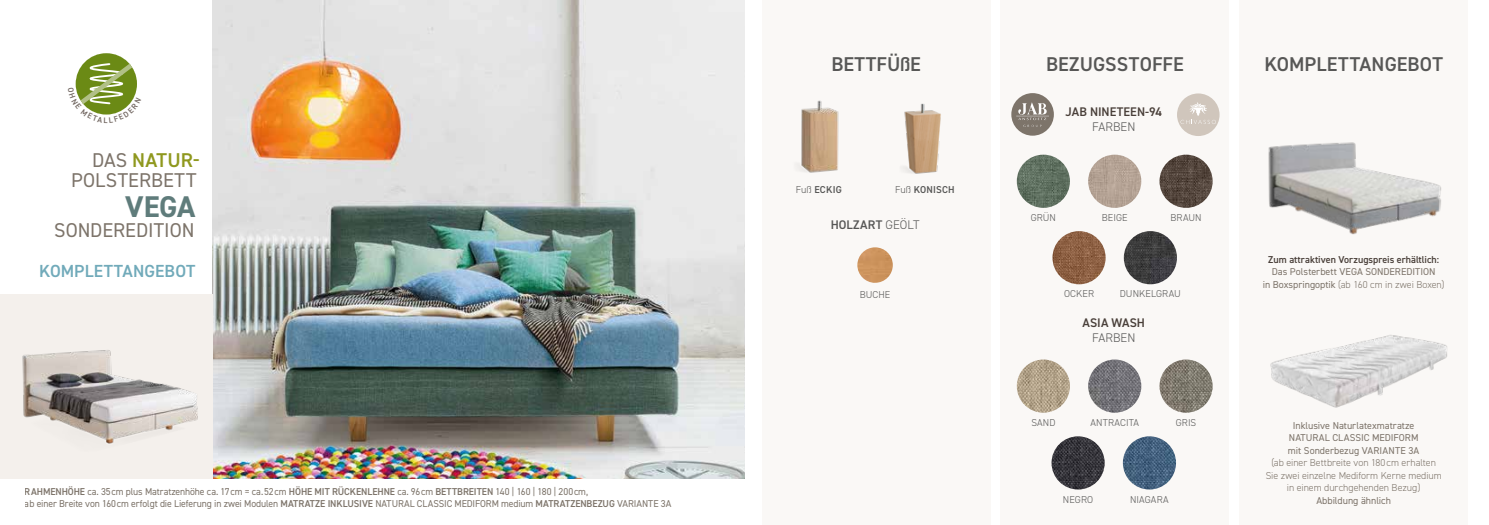
<style>
.page{position:relative;width:1489px;height:525px;background:#fff}
.page>*{position:absolute;margin:0;border:0;box-sizing:border-box;transform-origin:0 0}
.t1{font:700 30px "DIN2014";color:#5f7c7b}
.t2{font:600 20px "DIN2014";letter-spacing:.005em;color:#575756}
.t3{font:20px/20px "DIN2014";color:#7d746a;text-align:right}
.t4{font:600 17.5px "DIN2014";letter-spacing:.005em;color:#71aaba}
.t5{font:600 12.5px "DIN2014";color:#493f39}
.t6{font:600 12.5px "DIN2014";letter-spacing:.02em;color:#575756}
.t7{font:300 12.5px "DIN2014";color:#575756}
.t8{font:10px/12.5px "DIN2014";letter-spacing:-.005em;color:#7d746a;text-align:center}
.t9{font:300 10px/12.5px "DIN2014";letter-spacing:-.005em;color:#7d746a;text-align:center}
.t10{font:300 10px "DIN2014";letter-spacing:.01em;color:#575756}
.t11{font:600 10px "DIN2014";color:#493f39}
.t12{font:600 10px "DIN2014";letter-spacing:.02em;color:#575756}
.s1{font-weight:600;color:#8f981e}
.s2{font-weight:600}
.s3{font-weight:300}
</style>
<div class="page">
<img style="left:213px;top:0;width:531px;height:478px">
<div style="left:0;top:294px;width:213px;height:184px;background:#f4f0ec"></div>
<img style="left:22px;top:350px;width:176px;height:94px">
<div style="left:762px;top:0;width:228px;height:524px;background:#faf8f6"></div>
<div style="left:1000px;top:0;width:228px;height:524px;background:#faf8f6"></div>
<div style="left:1239px;top:0;width:228px;height:524px;background:#faf8f6"></div>
<img style="left:798px;top:100px;width:41px;height:73px">
<img style="left:903px;top:103px;width:38px;height:71px">
<img style="left:857px;top:247px;width:35px;height:36px;border-radius:18px">
<img style="left:1051px;top:436px;width:53px;height:53px;border-radius:27px">
<img style="left:1122px;top:436px;width:53px;height:53px;border-radius:27px">
<img style="left:1159px;top:359px;width:53px;height:53px;border-radius:27px">
<img style="left:1016px;top:359px;width:53px;height:53px;border-radius:27px">
<img style="left:1088px;top:359px;width:53px;height:53px;border-radius:27px">
<img style="left:1088px;top:154px;width:53px;height:54px;border-radius:27px">
<img style="left:1159px;top:154px;width:53px;height:54px;border-radius:27px">
<img style="left:1016px;top:154px;width:53px;height:54px;border-radius:27px">
<img style="left:1123px;top:231px;width:53px;height:53px;border-radius:27px">
<img style="left:1052px;top:231px;width:53px;height:53px;border-radius:27px">
<div style="left:1176px;top:93px;width:43px;height:43px;background:#d0c6bc;border-radius:50%"></div>
<svg style="left:1180px;top:102px;width:35px;height:22px"></svg>
<div style="left:1011px;top:93px;width:42px;height:43px;background:#7d746a;border-radius:50%"></div>
<svg style="left:1016px;top:102px;width:32px;height:25px"></svg>
<img style="left:1268px;top:142px;width:173px;height:93px">
<img style="left:1270px;top:335px;width:177px;height:73px">
<svg style="left:75px;top:53px;width:62px;height:62px"></svg>
<h2 class="t3" style="left:71px;top:149px;width:130px">DAS <span class="s1">NATUR-<br></span>POLSTERBETT</h2>
<h1 class="t1" style="left:125px;top:186px;width:72px">VEGA</h1>
<h2 class="t3" style="left:54px;top:219px;width:142px">SONDEREDITION</h2>
<h3 class="t4" style="left:39px;top:259px;width:158px">KOMPLETTANGEBOT</h3>
<p class="t8" style="left:25px;top:484px;width:648px;text-align:left"><span class="s2">RAHMENHÖHE</span> ca. 35cm plus Matratzenhöhe ca. 17cm = ca.52cm <span class="s2">HÖHE MIT RÜCKENLEHNE</span> ca. 96cm <span class="s2">BETTBREITEN</span> 140 | 160 | 180 | 200cm,<br>ab einer Breite von 160cm erfolgt die Lieferung in zwei Modulen <span class="s2">MATRATZE INKLUSIVE</span> NATURAL CLASSIC MEDIFORM medium <span class="s2">MATRATZENBEZUG</span> VARIANTE 3A</p>
<h2 class="t2" style="left:831px;top:51px;width:91px">BETTFÜßE</h2>
<h2 class="t2" style="left:1045px;top:51px;width:139px">BEZUGSSTOFFE</h2>
<h2 class="t2" style="left:1264px;top:51px;width:180px">KOMPLETTANGEBOT</h2>
<p class="t12" style="left:795px;top:183px;width:47px"><span class="s3">Fuß</span> ECKIG</p>
<p class="t12" style="left:895px;top:183px;width:61px"><span class="s3">Fuß</span> KONISCH</p>
<p class="t6" style="left:830px;top:216px;width:90px">HOLZART <span class="s3">GEÖLT</span></p>
<p class="t10" style="left:859px;top:288px;width:32px">BUCHE</p>
<p class="t5" style="left:1065px;top:104px;width:98px">JAB NINETEEN-94</p>
<p class="t7" style="left:1092px;top:119px;width:45px">FARBEN</p>
<p class="t10" style="left:1030px;top:211px;width:27px">GRÜN</p>
<p class="t10" style="left:1101px;top:211px;width:27px">BEIGE</p>
<p class="t10" style="left:1170px;top:211px;width:33px">BRAUN</p>
<p class="t10" style="left:1063px;top:288px;width:32px">OCKER</p>
<p class="t10" style="left:1119px;top:288px;width:63px">DUNKELGRAU</p>
<p class="t5" style="left:1082px;top:314px;width:64px">ASIA WASH</p>
<p class="t7" style="left:1092px;top:329px;width:45px">FARBEN</p>
<p class="t10" style="left:1031px;top:416px;width:26px">SAND</p>
<p class="t10" style="left:1090px;top:416px;width:50px">ANTRACITA</p>
<p class="t10" style="left:1175px;top:416px;width:22px">GRIS</p>
<p class="t10" style="left:1062px;top:493px;width:32px">NEGRO</p>
<p class="t10" style="left:1130px;top:493px;width:40px">NIAGARA</p>
<p class="t11" style="left:1268px;top:252px;width:172px">Zum attraktiven Vorzugspreis erhältlich:</p>
<p class="t8" style="left:1262px;top:265px;width:183px">Das Polsterbett VEGA SONDEREDITION<br>in Boxspringoptik <span class="s3">(ab 160 cm in zwei Boxen)</span></p>
<p class="t8" style="left:1287px;top:418px;width:133px">Inklusive Naturlatexmatratze<br>NATURAL CLASSIC MEDIFORM mit Sonderbezug VARIANTE 3A</p>
<p class="t9" style="left:1265px;top:456px;width:177px">(ab einer Bettbreite von 180cm erhalten<br>Sie zwei einzelne Mediform Kerne medium in einem durchgehenden Bezug)</p>
<p class="t8" style="left:1316px;top:493px;width:76px">Abbildung ähnlich</p>
</div>
